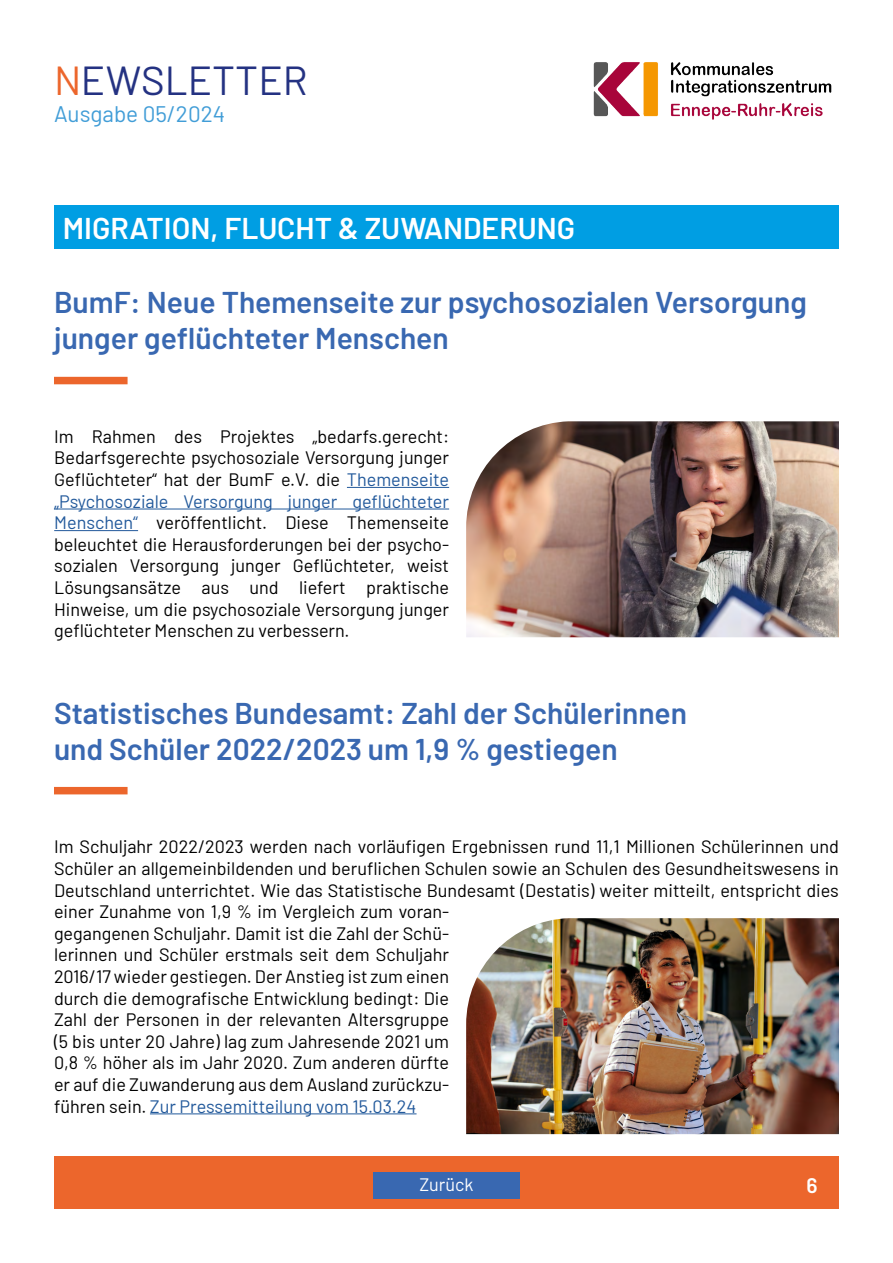
<style>
.page{position:relative;width:893px;height:1263px;background:#fff}
.page>*{position:absolute;margin:0;border:0;box-sizing:border-box;transform-origin:0 0}
.t1{font:40.5px "Barlow";color:#243282}
.Unterkapitel{font:600 30px/36px "Barlow";color:#3968b1}
.Kapitel{font:600 30px "Barlow";color:#fff}
.t2{font:22.5px "Barlow";color:#419dd7}
.t3{font:600 21px "Barlow";color:#fff}
.t4{font:18px/21.6px "Barlow";color:#000;text-align:justify}
.t5{font:18px "Barlow";color:#fff}
.s1{color:#ec662c}
.s2{color:#22599b}
</style>
<div class="page">
<img style="left:466px;top:421px;width:373px;height:216px">
<img style="left:466px;top:918px;width:373px;height:216px">
<div style="left:54px;top:205px;width:785px;height:43px;background:#009ee3"></div>
<img style="left:593px;top:62px;width:239px;height:58px">
<div style="left:54px;top:1157px;width:785px;height:52px;background:#ec662c"></div>
<hr style="left:347px;top:487px;width:102px;height:1px;background:#22599b">
<hr style="left:54px;top:509px;width:395px;height:1px;background:#22599b">
<hr style="left:54px;top:530px;width:84px;height:1px;background:#22599b">
<div style="left:54px;top:377px;width:74px;height:7px;background:#ec662c"></div>
<hr style="left:150px;top:1113px;width:267px;height:1px;background:#22599b">
<div style="left:54px;top:787px;width:74px;height:7px;background:#ec662c"></div>
<div style="left:373px;top:1173px;width:147px;height:26px;background:#3968b1"></div>
<h1 class="t1" style="left:54px;top:51px;width:255px"><span class="s1">N</span>EWSLETTER</h1>
<p class="t2" style="left:54px;top:97px;width:173px">Ausgabe 05/2024</p>
<p class="Kapitel" style="left:63px;top:207px;width:514px">MIGRATION, FLUCHT &amp; ZUWANDERUNG</p>
<p class="Unterkapitel" style="left:54px;top:282px;width:754px">BumF: Neue Themenseite zur psychosozialen Versorgung junger geflüchteter Menschen</p>
<p class="t4" style="left:54px;top:424px;width:396px">Im Rahmen des Projektes „bedarfs.gerecht:<br>Bedarfsgerechte psychosoziale Versorgung junger Geflüchteter“ hat der BumF e.V. die <span class="s2">Themenseite „Psychosoziale Versorgung junger geflüchteter Menschen“</span> veröffentlicht. Diese Themenseite beleuchtet die Herausforderungen bei der psycho&shy;sozialen Versorgung junger Geflüchteter, weist Lösungsansätze aus und liefert praktische Hinweise, um die psychosoziale Versorgung junger geflüchteter Menschen zu verbessern.</p>
<p class="Unterkapitel" style="left:54px;top:692px;width:635px">Statistisches Bundesamt: Zahl der Schülerinnen und Schüler 2022/2023 um 1,9 % gestiegen</p>
<p class="t4" style="left:54px;top:835px;width:786px;text-align:left">Im Schuljahr 2022/2023 werden nach vorläufigen Ergebnissen rund 11,1 Millionen Schülerinnen und Schüler an allgemeinbildenden und beruflichen Schulen sowie an Schulen des Gesundheitswesens in Deutschland unterrichtet. Wie das Statistische Bundesamt (Destatis) weiter mitteilt, entspricht dies einer Zunahme von 1,9 % im Vergleich zum voran-<br>gegangenen Schuljahr. Damit ist die Zahl der Schü-<br>lerinnen und Schüler erstmals seit dem Schuljahr<br>2016/17 wieder gestiegen. Der Anstieg ist zum einen<br>durch die demografische Entwicklung bedingt: Die<br>Zahl der Personen in der relevanten Altersgruppe<br>(5 bis unter 20 Jahre) lag zum Jahresende 2021 um<br>0,8 % höher als im Jahr 2020. Zum anderen dürfte<br>er auf die Zuwanderung aus dem Ausland zurückzu-<br>führen sein. <span class="s2">Zur Pressemitteilung vom 15.03.24</span></p>
<p class="t5" style="left:419px;top:1171px;width:56px">Zurück</p>
<p class="t3" style="left:807px;top:1170px;width:13px">6</p>
</div>
